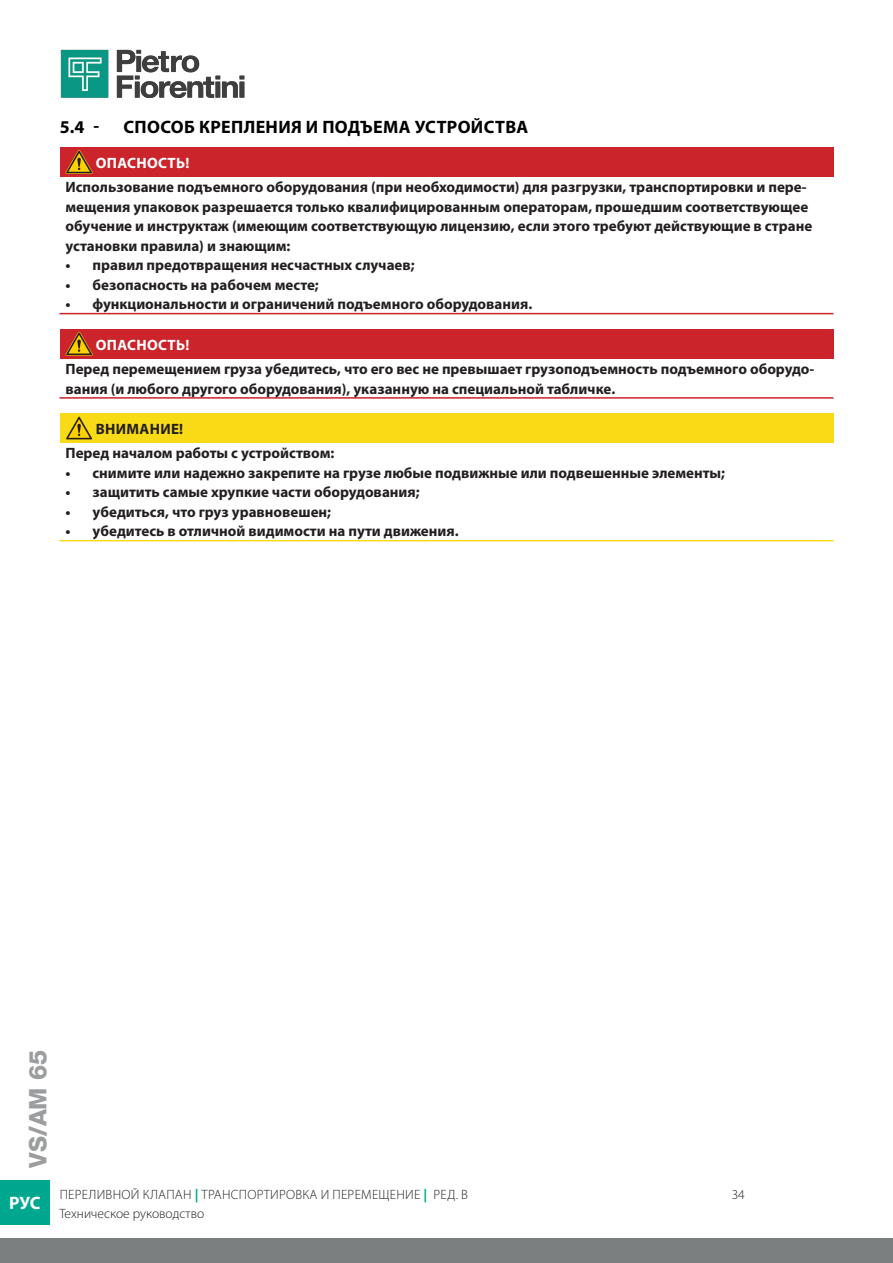
<style>
.page{position:relative;width:893px;height:1263px;background:#fff}
.page>*{position:absolute;margin:0;border:0;box-sizing:border-box;transform-origin:0 0}
.t1{font:800 24px "Helvetica Neue LT Pro";color:#9b9d9e}
.t2{font:700 18px "Myriad Pro";letter-spacing:.02em;color:#000}
.t3{font:700 18px "Myriad Pro";color:#fff}
.Helvetica_Neue_LT_Pro_75_Bold_10_Sx_Nero{font:700 15px/19.5px "Myriad Pro";color:#231f20}
.Helvetica_Neue_LT_Pro_75_Bold_10_Sx_PERI{font:700 15px "Myriad Pro";letter-spacing:.02em;color:#fff}
.Helvetica_Neue_LT_Pro_75_Bold_10_Sx_AVVE{font:700 15px "Myriad Pro";letter-spacing:.02em;color:#231f20}
.t4{font:300 13.5px/18.6px "Myriad Pro";letter-spacing:.02em;color:#231f20}
.s1{font-weight:700;color:#00a78f}
</style>
<div class="page">
<img style="left:60px;top:49px;width:185px;height:49px">
<div style="left:0;top:1238px;width:893px;height:25px;background:#7c7f80"></div>
<div style="left:0;top:1180px;width:50px;height:45px;background:#00a78f"></div>
<div style="left:60px;top:147px;width:773px;height:30px;background:#cb242b"></div>
<hr style="left:60px;top:313px;width:773px;height:1px;background:#cb242b">
<svg style="left:66px;top:150px;width:27px;height:24px"></svg>
<div style="left:60px;top:329px;width:773px;height:30px;background:#cb242b"></div>
<hr style="left:60px;top:397px;width:773px;height:2px;background:#cb242b">
<svg style="left:66px;top:332px;width:27px;height:24px"></svg>
<div style="left:60px;top:413px;width:773px;height:30px;background:#f8db16"></div>
<hr style="left:60px;top:540px;width:773px;height:1px;background:#f8db16">
<svg style="left:66px;top:416px;width:27px;height:24px"></svg>
<p class="t2" style="left:60px;top:115px;width:41px">5.4 -</p>
<p class="t2" style="left:123px;top:115px;width:406px">СПОСОБ КРЕПЛЕНИЯ И ПОДЪЕМА УСТРОЙСТВА</p>
<p class="Helvetica_Neue_LT_Pro_75_Bold_10_Sx_PERI" style="left:96px;top:153px;width:95px">ОПАСНОСТЬ!</p>
<p class="Helvetica_Neue_LT_Pro_75_Bold_10_Sx_Nero" style="left:66px;top:177px;width:748px">Использование подъемного оборудования (при необходимости) для разгрузки, транспортировки и пере&shy;мещения упаковок разрешается только квалифицированным операторам, прошедшим соответствующее обучение и инструктаж (имеющим соответствующую лицензию, если этого требуют действующие в стране установки правила) и знающим:</p>
<p class="Helvetica_Neue_LT_Pro_75_Bold_10_Sx_Nero" style="left:66px;top:255px;width:351px">• правил предотвращения несчастных случаев;</p>
<p class="Helvetica_Neue_LT_Pro_75_Bold_10_Sx_Nero" style="left:66px;top:275px;width:255px">• безопасность на рабочем месте;</p>
<p class="Helvetica_Neue_LT_Pro_75_Bold_10_Sx_Nero" style="left:66px;top:294px;width:468px">• функциональности и ограничений подъемного оборудования.</p>
<p class="Helvetica_Neue_LT_Pro_75_Bold_10_Sx_PERI" style="left:96px;top:335px;width:95px">ОПАСНОСТЬ!</p>
<p class="Helvetica_Neue_LT_Pro_75_Bold_10_Sx_Nero" style="left:66px;top:359px;width:750px">Перед перемещением груза убедитесь, что его вес не превышает грузоподъемность подъемного оборудо&shy;вания (и любого другого оборудования), указанную на специальной табличке.</p>
<p class="Helvetica_Neue_LT_Pro_75_Bold_10_Sx_AVVE" style="left:96px;top:419px;width:89px">ВНИМАНИЕ!</p>
<p class="Helvetica_Neue_LT_Pro_75_Bold_10_Sx_Nero" style="left:66px;top:443px;width:270px">Перед началом работы с устройством:</p>
<p class="Helvetica_Neue_LT_Pro_75_Bold_10_Sx_Nero" style="left:66px;top:463px;width:661px">• снимите или надежно закрепите на грузе любые подвижные или подвешенные элементы;</p>
<p class="Helvetica_Neue_LT_Pro_75_Bold_10_Sx_Nero" style="left:66px;top:482px;width:356px">• защитить самые хрупкие части оборудования;</p>
<p class="Helvetica_Neue_LT_Pro_75_Bold_10_Sx_Nero" style="left:66px;top:502px;width:267px">• убедиться, что груз уравновешен;</p>
<p class="Helvetica_Neue_LT_Pro_75_Bold_10_Sx_Nero" style="left:66px;top:521px;width:395px">• убедитесь в отличной видимости на пути движения.</p>
<h1 class="t1" style="left:24px;top:1168px;width:120px;rotate:-90deg">VS/AM 65</h1>
<p class="t3" style="left:9px;top:1191px;width:33px">РУС</p>
<p class="t4" style="left:60px;top:1185px;width:410px">ПЕРЕЛИВНОЙ КЛАПАН <span class="s1">|</span> ТРАНСПОРТИРОВКА И ПЕРЕМЕЩЕНИЕ <span class="s1">|</span> РЕД. B<br>Техническое руководство</p>
<p class="t4" style="left:732px;top:1185px;width:15px">34</p>
</div>
